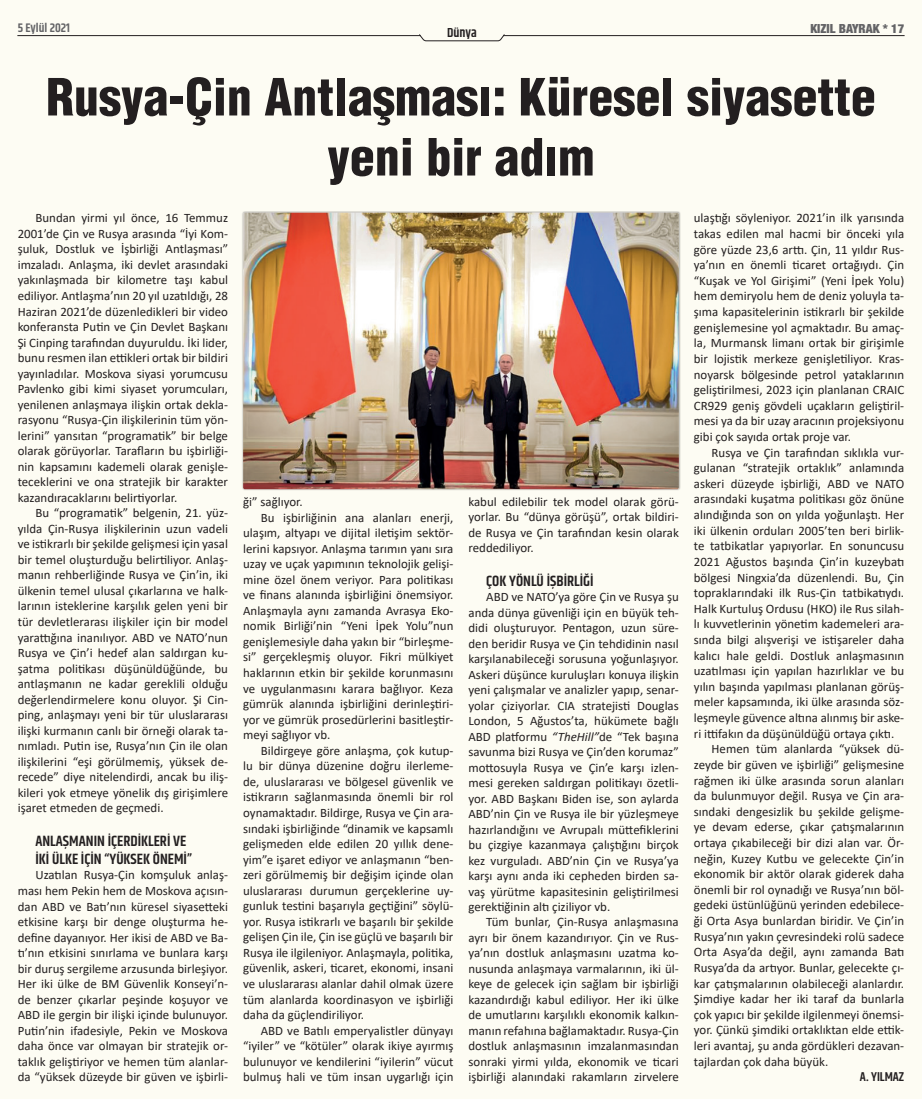
<style>
.page{position:relative;width:922px;height:1099px;background:#fff}
.page>*{position:absolute;margin:0;border:0;box-sizing:border-box;transform-origin:0 0}
.ana_başlık{font:900 condensed 50px/60px "Helvetica";color:#231f20;text-align:center}
.ara_başlık{font:600 15px/18.1px "Khand";color:#231f20}
.t1{font:600 13.12px "Khand";color:#231f20}
.Normal__Web{font:12.88px/15.5px "Calibri";color:#231f20;text-align:justify}
.alt_imza{font:600 12.88px "Khand";color:#231f20}
.t2{font:900 condensed 12.5px "Helvetica Neue";color:#636366}
.t3{font:600 12.5px "Khand";color:#636366}
.s1{font-style:italic}
</style>
<div class="page">
<div style="left:0;top:0;width:921px;height:1098px;background:#fdfcf3"></div>
<hr style="left:18px;top:35px;width:402px;height:1px;background:#231f20">
<hr style="left:503px;top:35px;width:400px;height:1px;background:#231f20">
<svg style="left:419px;top:34px;width:85px;height:7px"></svg>
<img style="left:243px;top:213px;width:435px;height:276px">
<p class="t3" style="left:18px;top:20px;width:54px">5 Eylül 2021</p>
<p class="t2" style="left:810px;top:20px;width:95px">KIZIL BAYRAK * 17</p>
<p class="t1" style="left:447px;top:24px;width:31px">Dünya</p>
<p class="ana_başlık" style="left:46px;top:66px;width:831px">Rusya-Çin Antlaşması: Küresel siyasette yeni bir adım</p>
<p class="Normal__Web" style="left:18px;top:210px;width:212px;text-indent:18px">Bundan yirmi yıl önce, 16 Temmuz 2001’de Çin ve Rusya arasında “İyi Kom&shy;şuluk, Dostluk ve İşbirliği Antlaşması” imzaladı. Anlaşma, iki devlet arasındaki yakınlaşmada bir kilometre taşı kabul ediliyor. Antlaşma’nın 20 yıl uzatıldığı, 28<br>Haziran 2021’de düzenledikleri bir video konferansta Putin ve Çin Devlet Başkanı Şi Cinping tarafından duyuruldu. İki lider, bunu resmen ilan ettikleri ortak bir bildiri yayınladılar. Moskova siyasi yorumcusu Pavlenko gibi kimi siyaset yorumcuları, yenilenen anlaşmaya ilişkin ortak dekla&shy;rasyonu “Rusya-Çin ilişkilerinin tüm yön&shy;lerini” yansıtan “programatik” bir belge olarak görüyorlar. Tarafların bu işbirliği&shy;nin kapsamını kademeli olarak genişle&shy;teceklerini ve ona stratejik bir karakter kazandıracaklarını belirtiyorlar.</p>
<p class="Normal__Web" style="left:18px;top:505px;width:212px;text-indent:18px">Bu “programatik” belgenin, 21. yüz&shy;yılda Çin-Rusya ilişkilerinin uzun vadeli ve istikrarlı bir şekilde gelişmesi için yasal bir temel oluşturduğu belirtiliyor. Anlaş&shy;manın rehberliğinde Rusya ve Çin’in, iki ülkenin temel ulusal çıkarlarına ve halk&shy;larının isteklerine karşılık gelen yeni bir tür devletlerarası ilişkiler için bir model yarattığına inanılıyor. ABD ve NATO’nun Rusya ve Çin’i hedef alan saldırgan ku&shy;şatma politikası düşünüldüğünde, bu antlaşmanın ne kadar gereklili olduğu değerlendirmelere konu oluyor. Şi Cin&shy;ping, anlaşmayı yeni bir tür uluslararası ilişki kurmanın canlı bir örneği olarak ta&shy;nımladı. Putin ise, Rusya’nın Çin ile olan ilişkilerini “eşi görülmemiş, yüksek de&shy;recede” diye nitelendirdi, ancak bu iliş&shy;kileri yok etmeye yönelik dış girişimlere işaret etmeden de geçmedi.</p>
<p class="ara_başlık" style="left:35px;top:832px;width:158px">ANLAŞMANIN IÇERDIKLERI VE<br>IKI ÜLKE IÇIN “YÜKSEK ÖNEMI”</p>
<p class="Normal__Web" style="left:18px;top:867px;width:212px;text-indent:18px">Uzatılan Rusya-Çin komşuluk anlaş&shy;ması hem Pekin hem de Moskova açısın&shy;dan ABD ve Batı’nın küresel siyasetteki etkisine karşı bir denge oluşturma he&shy;define dayanıyor. Her ikisi de ABD ve Ba&shy;tı’nın etkisini sınırlama ve bunlara karşı bir duruş sergileme arzusunda birleşiyor.<br>Her iki ülke de BM Güvenlik Konseyi’n&shy;de benzer çıkarlar peşinde koşuyor ve ABD ile gergin bir ilişki içinde bulunuyor.<br>Putin’nin ifadesiyle, Pekin ve Moskova daha önce var olmayan bir stratejik or&shy;taklık geliştiriyor ve hemen tüm alanlar&shy;da “yüksek düzeyde bir güven ve işbirli-</p>
<p class="Normal__Web" style="left:243px;top:493px;width:61px">ği” sağlıyor.</p>
<p class="Normal__Web" style="left:243px;top:509px;width:212px;text-indent:18px">Bu işbirliğinin ana alanları enerji, ulaşım, altyapı ve dijital iletişim sektör&shy;lerini kapsıyor. Anlaşma tarımın yanı sıra uzay ve uçak yapımının teknolojik gelişi&shy;mine özel önem veriyor. Para politikası ve finans alanında işbirliğini önemsiyor.<br>Anlaşmayla aynı zamanda Avrasya Eko&shy;nomik Birliği’nin “Yeni İpek Yolu”nun genişlemesiyle daha yakın bir “birleşme&shy;si” gerçekleşmiş oluyor. Fikri mülkiyet haklarının etkin bir şekilde korunmasını ve uygulanmasını karara bağlıyor. Keza gümrük alanında işbirliğini derinleştiri&shy;yor ve gümrük prosedürlerini basitleştir&shy;meyi sağlıyor vb.</p>
<p class="Normal__Web" style="left:243px;top:742px;width:212px;text-indent:18px">Bildirgeye göre anlaşma, çok kutup&shy;lu bir dünya düzenine doğru ilerleme&shy;de, uluslararası ve bölgesel güvenlik ve istikrarın sağlanmasında önemli bir rol oynamaktadır. Bildirge, Rusya ve Çin ara&shy;sındaki işbirliğinde “dinamik ve kapsamlı gelişmeden elde edilen 20 yıllık dene&shy;yim”e işaret ediyor ve anlaşmanın “ben&shy;zeri görülmemiş bir değişim içinde olan uluslararası durumun gerçeklerine uy&shy;gunluk testini başarıyla geçtiğini” söylü&shy;yor. Rusya istikrarlı ve başarılı bir şekilde gelişen Çin ile, Çin ise güçlü ve başarılı bir Rusya ile ilgileniyor. Anlaşmayla, politika, güvenlik, askeri, ticaret, ekonomi, insani ve uluslararası alanlar dahil olmak üzere tüm alanlarda koordinasyon ve işbirliği daha da güçlendiriliyor.</p>
<p class="Normal__Web" style="left:243px;top:1022px;width:212px;text-indent:18px">ABD ve Batılı emperyalistler dünyayı “iyiler” ve “kötüler” olarak ikiye ayırmış bulunuyor ve kendilerini “iyilerin” vücut bulmuş hali ve tüm insan uygarlığı için</p>
<p class="Normal__Web" style="left:468px;top:493px;width:212px">kabul edilebilir tek model olarak görü&shy;yorlar. Bu “dünya görüşü”, ortak bildiri&shy;de Rusya ve Çin tarafından kesin olarak reddediliyor.</p>
<p class="ara_başlık" style="left:486px;top:572px;width:109px">ÇOK YÖNLÜ IŞBIRLIĞI</p>
<p class="Normal__Web" style="left:468px;top:589px;width:212px;text-indent:18px">ABD ve NATO’ya göre Çin ve Rusya şu anda dünya güvenliği için en büyük teh&shy;didi oluşturuyor. Pentagon, uzun süre&shy;den beridir Rusya ve Çin tehdidinin nasıl karşılanabileceği sorusuna yoğunlaşıyor.<br>Askeri düşünce kuruluşları konuya ilişkin yeni çalışmalar ve analizler yapıp, senar&shy;yolar çiziyorlar. CIA stratejisti Douglas London, 5 Ağustos’ta, hükümete bağlı ABD platformu <span class="s1">“TheHill”</span>de “Tek başına savunma bizi Rusya ve Çin’den korumaz” mottosuyla Rusya ve Çin’e karşı izlen&shy;mesi gereken saldırgan politikayı özetli&shy;yor. ABD Başkanı Biden ise, son aylarda ABD’nin Çin ve Rusya ile bir yüzleşmeye hazırlandığını ve Avrupalı müttefiklerini bu çizgiye kazanmaya çalıştığını birçok kez vurguladı. ABD’nin Çin ve Rusya’ya karşı aynı anda iki cepheden birden sa&shy;vaş yürütme kapasitesinin geliştirilmesi gerektiğinin altı çiziliyor vb.</p>
<p class="Normal__Web" style="left:468px;top:914px;width:212px;text-indent:18px">Tüm bunlar, Çin-Rusya anlaşmasına ayrı bir önem kazandırıyor. Çin ve Rus&shy;ya’nın dostluk anlaşmasını uzatma ko&shy;nusunda anlaşmaya varmalarının, iki ül&shy;keye de gelecek için sağlam bir işbirliği kazandırdığı kabul ediliyor. Her iki ülke de umutlarını karşılıklı ekonomik kalkın&shy;manın refahına bağlamaktadır. Rusya-Çin dostluk anlaşmasının imzalanmasından sonraki yirmi yılda, ekonomik ve ticari işbirliği alanındaki rakamların zirvelere</p>
<p class="Normal__Web" style="left:693px;top:210px;width:212px">ulaştığı söyleniyor. 2021’in ilk yarısında takas edilen mal hacmi bir önceki yıla göre yüzde 23,6 arttı. Çin, 11 yıldır Rus&shy;ya’nın en önemli ticaret ortağıydı. Çin “Kuşak ve Yol Girişimi” (Yeni İpek Yolu) hem demiryolu hem de deniz yoluyla ta&shy;şıma kapasitelerinin istikrarlı bir şekilde genişlemesine yol açmaktadır. Bu amaç&shy;la, Murmansk limanı ortak bir girişimle bir lojistik merkeze genişletiliyor. Kras&shy;noyarsk bölgesinde petrol yataklarının geliştirilmesi, 2023 için planlanan CRAIC CR929 geniş gövdeli uçakların geliştiril&shy;mesi ya da bir uzay aracının projeksiyonu gibi çok sayıda ortak proje var.</p>
<p class="Normal__Web" style="left:693px;top:444px;width:212px;text-indent:18px">Rusya ve Çin tarafından sıklıkla vur&shy;gulanan “stratejik ortaklık” anlamında askeri düzeyde işbirliği, ABD ve NATO arasındaki kuşatma politikası göz önüne alındığında son on yılda yoğunlaştı. Her iki ülkenin orduları 2005’ten beri birlik&shy;te tatbikatlar yapıyorlar. En sonuncusu 2021 Ağustos başında Çin’in kuzeybatı bölgesi Ningxia’da düzenlendi. Bu, Çin topraklarındaki ilk Rus-Çin tatbikatıydı.<br>Halk Kurtuluş Ordusu (HKO) ile Rus silah&shy;lı kuvvetlerinin yönetim kademeleri ara&shy;sında bilgi alışverişi ve istişareler daha kalıcı hale geldi. Dostluk anlaşmasının uzatılması için yapılan hazırlıklar ve bu yılın başında yapılması planlanan görüş&shy;meler kapsamında, iki ülke arasında söz&shy;leşmeyle güvence altına alınmış bir aske&shy;ri ittifakın da düşünüldüğü ortaya çıktı.</p>
<p class="Normal__Web" style="left:693px;top:741px;width:212px;text-indent:18px">Hemen tüm alanlarda “yüksek dü&shy;zeyde bir güven ve işbirliği” gelişmesine rağmen iki ülke arasında sorun alanları da bulunmuyor değil. Rusya ve Çin ara&shy;sındaki dengesizlik bu şekilde gelişme&shy;ye devam ederse, çıkar çatışmalarının ortaya çıkabileceği bir dizi alan var. Ör&shy;neğin, Kuzey Kutbu ve gelecekte Çin’in ekonomik bir aktör olarak giderek daha önemli bir rol oynadığı ve Rusya’nın böl&shy;gedeki üstünlüğünü yerinden edebilece&shy;ği Orta Asya bunlardan biridir. Ve Çin’in Rusya’nın yakın çevresindeki rolü sadece Orta Asya’da değil, aynı zamanda Batı Rusya’da da artıyor. Bunlar, gelecekte çı&shy;kar çatışmalarının olabileceği alanlardır.<br>Şimdiye kadar her iki taraf da bunlarla çok yapıcı bir şekilde ilgilenmeyi önemsi&shy;yor. Çünkü şimdiki ortaklıktan elde ettik&shy;leri avantaj, şu anda gördükleri dezavan&shy;tajlardan çok daha büyük.</p>
<p class="alt_imza" style="left:859px;top:1068px;width:46px">A. YILMAZ</p>
</div>
